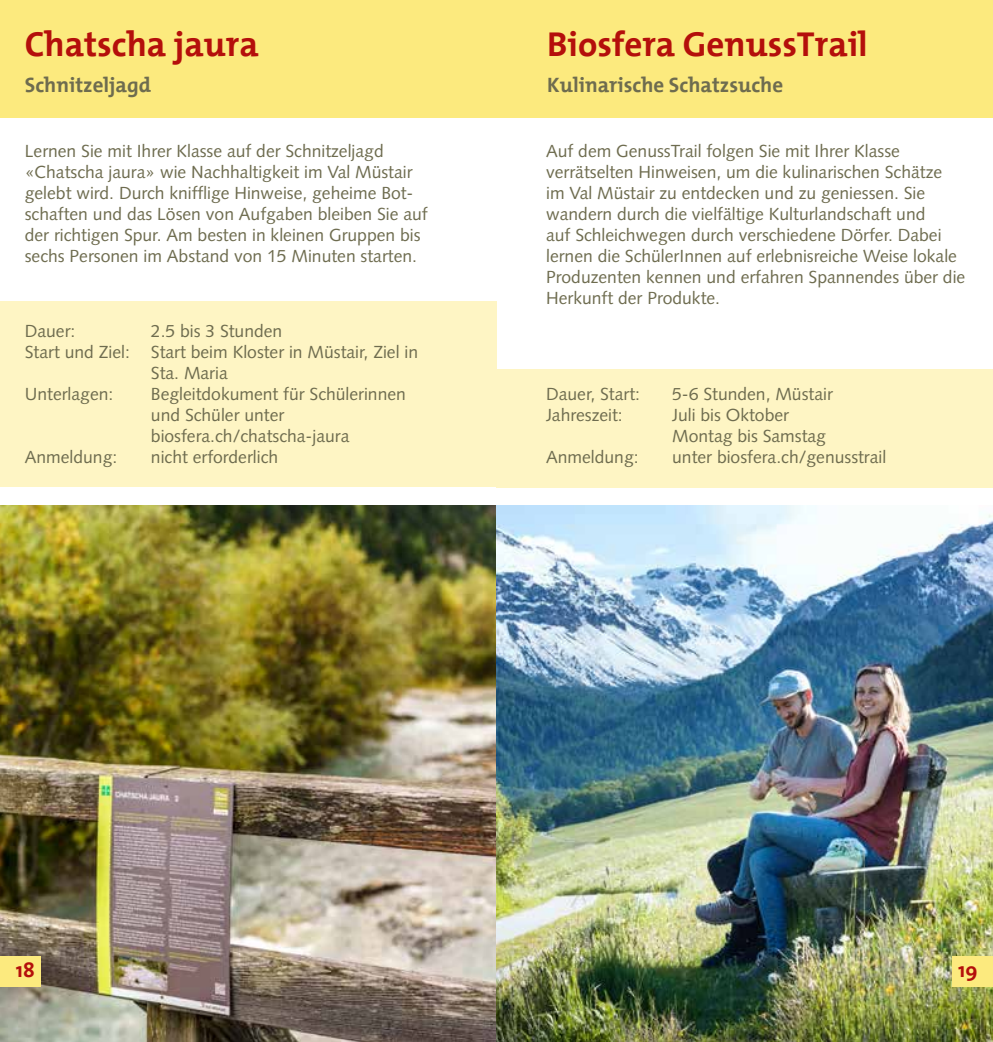
<style>
.page{position:relative;width:993px;height:1042px;background:#fff}
.page>*{position:absolute;margin:0;border:0;box-sizing:border-box;transform-origin:0 0}
.t1{font:700 35px "The Mix";color:#b40f0b}
.t2{font:700 21px "The Mix";color:#6e6c4f}
.t3{font:700 21px "The Mix";color:#b40f0b}
.t4{font:17.5px/21px "Syntax LT Std";color:#6e6c4f}
</style>
<div class="page">
<div style="left:0;top:0;width:496px;height:117px;background:#fcea7e"></div>
<div style="left:496px;top:0;width:496px;height:117px;background:#fcea7e"></div>
<img style="left:0;top:505px;width:992px;height:537px">
<div style="left:0;top:301px;width:496px;height:186px;background:#fef5c4"></div>
<div style="left:496px;top:369px;width:496px;height:118px;background:#fef5c4"></div>
<div style="left:0;top:956px;width:41px;height:30px;background:#fcea7e"></div>
<div style="left:951px;top:956px;width:41px;height:30px;background:#fcea7e"></div>
<h1 class="t1" style="left:25px;top:15px;width:235px">Chatscha jaura</h1>
<p class="t2" style="left:25px;top:68px;width:128px">Schnitzeljagd</p>
<p class="t4" style="left:25px;top:140px;width:404px">Lernen Sie mit Ihrer Klasse auf der Schnitzeljagd «Chatscha jaura» wie Nachhaltigkeit im Val Müstair gelebt wird. Durch knifflige Hinweise, geheime Bot&shy;schaften und das Lösen von Aufgaben bleiben Sie auf der richtigen Spur. Am besten in kleinen Gruppen bis sechs Personen im Abstand von 15 Minuten starten.</p>
<p class="t4" style="left:25px;top:321px;width:52px">Dauer:</p>
<p class="t4" style="left:151px;top:321px;width:133px">2.5 bis 3 Stunden</p>
<p class="t4" style="left:25px;top:342px;width:394px">Start und Ziel: Start beim Kloster in Müstair, Ziel in</p>
<p class="t4" style="left:151px;top:363px;width:78px">Sta. Maria</p>
<p class="t4" style="left:25px;top:384px;width:90px">Unterlagen:</p>
<p class="t4" style="left:151px;top:384px;width:256px">Begleitdokument für Schülerinnen und Schüler unter biosfera.ch/chatscha-jaura</p>
<p class="t4" style="left:25px;top:447px;width:94px">Anmeldung:</p>
<p class="t4" style="left:151px;top:447px;width:129px">nicht erforderlich</p>
<h1 class="t1" style="left:547px;top:15px;width:322px">Biosfera GenussTrail</h1>
<p class="t2" style="left:547px;top:68px;width:237px">Kulinarische Schatzsuche</p>
<p class="t4" style="left:546px;top:140px;width:420px">Auf dem GenussTrail folgen Sie mit Ihrer Klasse verrätselten Hinweisen, um die kulinarischen Schätze<br>im Val Müstair zu entdecken und zu geniessen. Sie wandern durch die vielfältige Kulturlandschaft und<br>auf Schleichwegen durch verschiedene Dörfer. Dabei lernen die SchülerInnen auf erlebnisreiche Weise lokale Produzenten kennen und erfahren Spannendes über die Herkunft der Produkte.</p>
<p class="t4" style="left:546px;top:384px;width:95px">Dauer, Start:</p>
<p class="t4" style="left:672px;top:384px;width:162px">5-6 Stunden, Müstair</p>
<p class="t4" style="left:546px;top:405px;width:78px">Jahreszeit:</p>
<p class="t4" style="left:672px;top:405px;width:155px">Juli bis Oktober<br>Montag bis Samstag</p>
<p class="t4" style="left:546px;top:447px;width:94px">Anmeldung:</p>
<p class="t4" style="left:672px;top:447px;width:215px">unter biosfera.ch/genusstrail</p>
<p class="t3" style="left:16px;top:952px;width:20px">18</p>
<p class="t3" style="left:957px;top:952px;width:21px">19</p>
</div>
